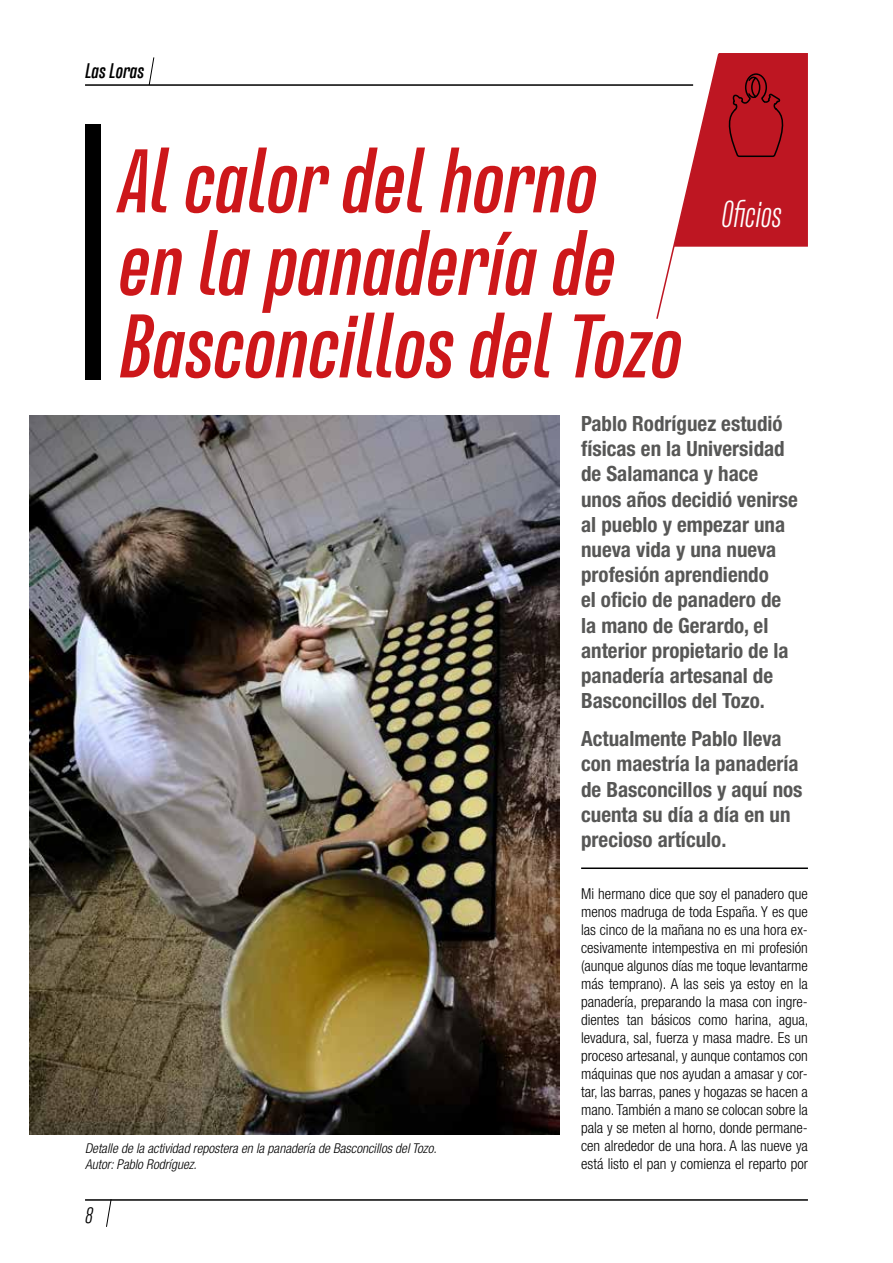
<style>
.page{position:relative;width:893px;height:1263px;background:#fff}
.page>*{position:absolute;margin:0;border:0;box-sizing:border-box;transform-origin:0 0}
.t1{font:italic 700 90px/82.5px "Naratif Condensed";color:#cd171a}
.t2{font:italic 300 37.5px "Naratif Condensed";color:#fff;scale:.9 1}
.t3{font:italic 300 22.5px "Naratif Condensed";color:#000}
.t4{font:700 condensed 21px/25.2px "Helvetica Neue LT Pro";color:#575756}
.t5{font:italic 700 21px "Naratif Condensed";color:#000}
.t6{font:300 condensed 15px/18px "Helvetica Neue LT Pro";color:#000;text-align:justify}
.t7{font:italic 300 condensed 13.5px/16.2px "Helvetica Neue LT Pro";color:#000}
</style>
<div class="page">
<hr style="left:85px;top:84px;width:608px;height:2px;background:#000">
<hr style="left:85px;top:1199px;width:723px;height:2px;background:#000">
<svg style="left:148px;top:57px;width:7px;height:29px"></svg>
<svg style="left:106px;top:1199px;width:6px;height:28px"></svg>
<svg style="left:656px;top:53px;width:152px;height:266px"></svg>
<div style="left:85px;top:124px;width:16px;height:256px;background:#000"></div>
<hr style="left:581px;top:867px;width:227px;height:2px;background:#000">
<img style="left:30px;top:416px;width:530px;height:719px">
<h3 class="t5" style="left:85px;top:59px;width:60px">Las Loras</h3>
<h1 class="t1" style="left:119px;top:140px;width:480px">Al calor del horno</h1>
<h1 class="t1" style="left:119px;top:222px;width:565px">en la panadería de<br>Basconcillos del Tozo</h1>
<h2 class="t2" style="left:721px;top:193px;width:68px">Oficios</h2>
<p class="t7" style="left:85px;top:1141px;width:353px">Detalle de la actividad repostera en la panadería de Basconcillos del Tozo.<br>Autor: Pablo Rodríguez.</p>
<h3 class="t3" style="left:85px;top:1203px;width:10px">8</h3>
<p class="t4" style="left:581px;top:411px;width:218px">Pablo Rodríguez estudió físicas en la Universidad de Salamanca y hace unos años decidió venirse al pueblo y empezar una nueva vida y una nueva profesión aprendiendo<br>el oficio de panadero de la mano de Gerardo, el anterior propietario de la panadería artesanal de<br>Basconcillos del Tozo.</p>
<h3 class="t4" style="left:581px;top:726px;width:223px">Actualmente Pablo lleva con maestría la panadería de Basconcillos y aquí nos cuenta su día a día en un precioso artículo.</h3>
<p class="t6" style="left:581px;top:884px;width:229px">Mi hermano dice que soy el panadero que menos madruga de toda España. Y es que las cinco de la mañana no es una hora ex&shy;cesivamente intempestiva en mi profesión (aunque algunos días me toque levantarme más temprano). A las seis ya estoy en la panadería, preparando la masa con ingre&shy;dientes tan básicos como harina, agua, levadura, sal, fuerza y masa madre. Es un proceso artesanal, y aunque contamos con máquinas que nos ayudan a amasar y cor&shy;tar, las barras, panes y hogazas se hacen a mano. También a mano se colocan sobre la pala y se meten al horno, donde permane&shy;cen alrededor de una hora. A las nueve ya está listo el pan y comienza el reparto por</p>
</div>
